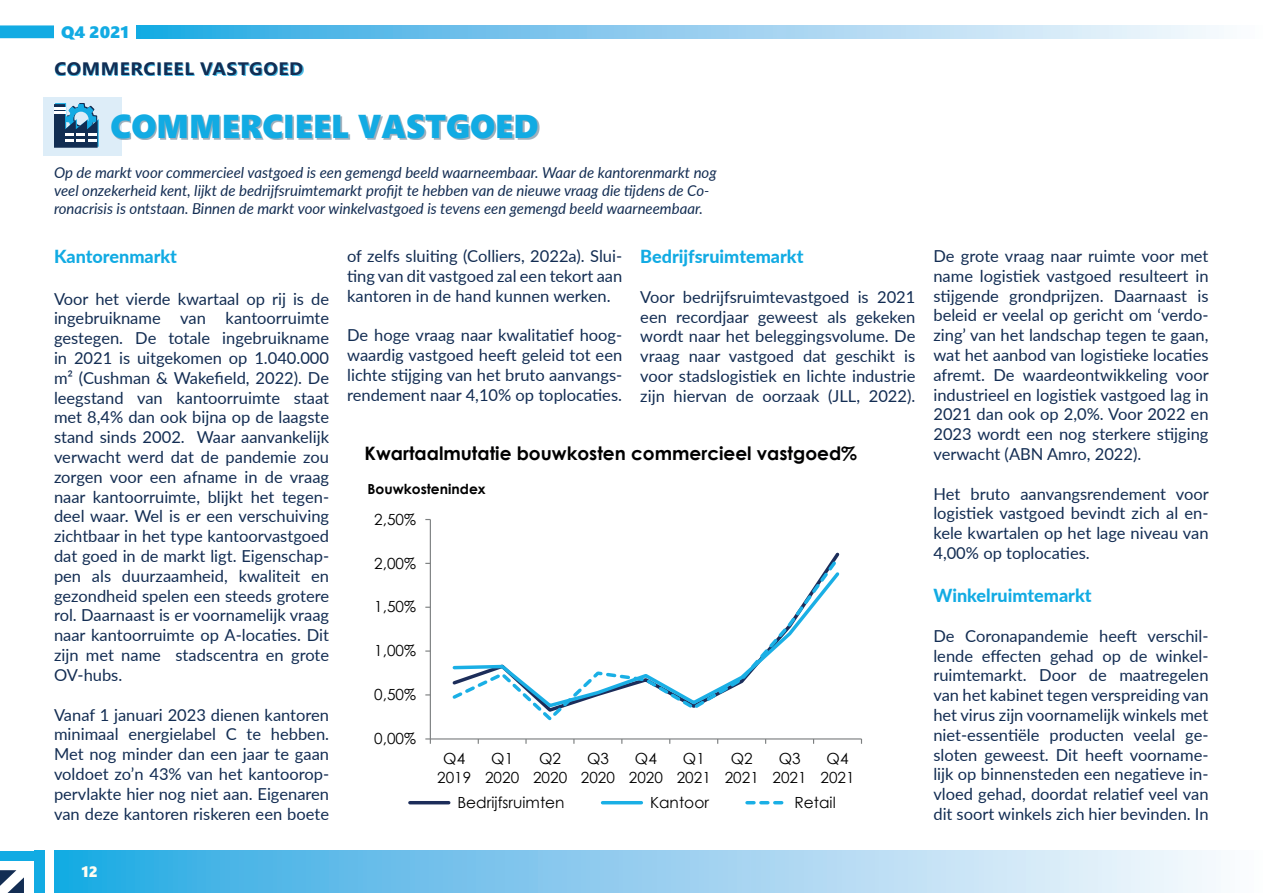
<style>
.page{position:relative;width:1263px;height:893px;background:#fff}
.page>*{position:absolute;margin:0;border:0;box-sizing:border-box;transform-origin:0 0}
.t1{font:33px "Segoe UI Black";color:#12abe3}
.t2{font:700 18.45px "Century Gothic";color:#000001}
.t3{font:800 18px "Lato";color:#12abe3}
.t4{font:700 18px "Segoe UI";letter-spacing:.035em;color:#132d53;scale:1.06 1}
.t5{font:16.5px/19.8px "Lato";color:#132d53;text-align:justify}
.t6{font:16.5px "Segoe UI Black";color:#12abe3;scale:1.06 1}
.t7{font:15.3px/18.9px "Century Gothic";color:#000001;text-align:center}
.t8{font:italic 15px/18px "Lato";color:#132d53}
.t9{font:15px "Segoe UI Black";color:#fefdf2}
.t10{font:700 13.95px "Century Gothic";color:#000001}
</style>
<div class="page">
<hr style="left:430px;top:519px;width:1px;height:220px;background:#7c7f80">
<hr style="left:430px;top:738px;width:431px;height:1px;background:#7c7f80">
<svg style="left:425px;top:738px;width:6px;height:6px"></svg>
<svg style="left:452px;top:554px;width:388px;height:167px"></svg>
<hr style="left:410px;top:801px;width:39px;height:3px;background:#1c2d5a">
<hr style="left:602px;top:801px;width:39px;height:3px;background:#1aafe5">
<svg style="left:747px;top:801px;width:37px;height:3px"></svg>
<div style="left:43px;top:97px;width:79px;height:58px;background:#ddedf8"></div>
<svg style="left:54px;top:850px;width:1162px;height:43px;background:#90ceef"></svg>
<svg style="left:136px;top:25px;width:1083px;height:13px;background:#90ceef"></svg>
<div style="left:0;top:25px;width:54px;height:13px;background:#12abe3;border:2px solid #12abe3"></div>
<div style="left:0;top:850px;width:45px;height:10px;background:#12abe3"></div>
<div style="left:34px;top:850px;width:11px;height:43px;background:#12abe3"></div>
<svg style="left:0;top:870px;width:24px;height:23px"></svg>
<div style="left:56px;top:63px;width:248px;height:13px;background:#12abe3;opacity:.75"></div>
<div style="left:113px;top:116px;width:426px;height:24px;background:#7f96a7;opacity:.75"></div>
<svg style="left:54px;top:103px;width:45px;height:45px;background:#517e9d"></svg>
<p class="t6" style="left:61px;top:20px;width:66px">Q4 2021</p>
<p class="t4" style="left:54px;top:52px;width:236px">COMMERCIEEL VASTGOED</p>
<h1 class="t1" style="left:111px;top:102px;width:429px">COMMERCIEEL VASTGOED</h1>
<p class="t8" style="left:54px;top:163px;width:664px">Op de markt voor commercieel vastgoed is een gemengd beeld waarneembaar. Waar de kantorenmarkt nog veel onzekerheid kent, lijkt de bedrijfsruimtemarkt profijt te hebben van de nieuwe vraag die tijdens de Co&shy;ronacrisis is ontstaan. Binnen de markt voor winkelvastgoed is tevens een gemengd beeld waarneembaar.</p>
<p class="t3" style="left:54px;top:243px;width:125px">Kantorenmarkt</p>
<p class="t5" style="left:54px;top:288px;width:277px">Voor het vierde kwartaal op rij is de ingebruikname van kantoorruimte gestegen. De totale ingebruikname in 2021 is uitgekomen op 1.040.000 m² (Cushman &amp; Wakefield, 2022). De leegstand van kantoorruimte staat met 8,4% dan ook bijna op de laagste stand sinds 2002. Waar aanvankelijk verwacht werd dat de pandemie zou zorgen voor een afname in de vraag naar kantoorruimte, blijkt het tegen&shy;deel waar. Wel is er een verschuiving zichtbaar in het type kantoorvastgoed dat goed in de markt ligt. Eigenschap&shy;pen als duurzaamheid, kwaliteit en gezondheid spelen een steeds grotere rol. Daarnaast is er voornamelijk vraag naar kantoorruimte op A-locaties. Dit zijn met name stadscentra en grote OV-hubs.</p>
<p class="t5" style="left:54px;top:704px;width:277px">Vanaf 1 januari 2023 dienen kantoren minimaal energielabel C te hebben.<br>Met nog minder dan een jaar te gaan voldoet zo’n 43% van het kantoorop&shy;pervlakte hier nog niet aan. Eigenaren van deze kantoren riskeren een boete</p>
<p class="t5" style="left:347px;top:245px;width:277px">of zelfs sluiting (Colliers, 2022a). Slui&shy;ting van dit vastgoed zal een tekort aan kantoren in de hand kunnen werken.</p>
<p class="t5" style="left:347px;top:325px;width:277px">De hoge vraag naar kwalitatief hoog&shy;waardig vastgoed heeft geleid tot een lichte stijging van het bruto aanvangs&shy;rendement naar 4,10% op toplocaties.</p>
<p class="t3" style="left:640px;top:243px;width:165px">Bedrijfsruimtemarkt</p>
<p class="t5" style="left:640px;top:286px;width:277px">Voor bedrijfsruimtevastgoed is 2021 een recordjaar geweest als gekeken wordt naar het beleggingsvolume. De vraag naar vastgoed dat geschikt is voor stadslogistiek en lichte industrie zijn hiervan de oorzaak (JLL, 2022).</p>
<p class="t2" style="left:365px;top:439px;width:494px">Kwartaalmutatie bouwkosten commercieel vastgoed%</p>
<p class="t10" style="left:367px;top:478px;width:120px">Bouwkostenindex</p>
<p class="t7" style="left:374px;top:509px;width:43px">2,50%</p>
<p class="t7" style="left:374px;top:553px;width:43px">2,00%</p>
<p class="t7" style="left:374px;top:597px;width:43px">1,50%</p>
<p class="t7" style="left:374px;top:641px;width:43px">1,00%</p>
<p class="t7" style="left:374px;top:685px;width:43px">0,50%</p>
<p class="t7" style="left:374px;top:729px;width:43px">0,00%</p>
<p class="t7" style="left:437px;top:749px;width:36px">Q4<br>2019</p>
<p class="t7" style="left:485px;top:749px;width:36px">Q1<br>2020</p>
<p class="t7" style="left:533px;top:749px;width:36px">Q2<br>2020</p>
<p class="t7" style="left:581px;top:749px;width:36px">Q3<br>2020</p>
<p class="t7" style="left:629px;top:749px;width:36px">Q4<br>2020</p>
<p class="t7" style="left:677px;top:749px;width:36px">Q1<br>2021</p>
<p class="t7" style="left:725px;top:749px;width:36px">Q2<br>2021</p>
<p class="t7" style="left:772px;top:749px;width:36px">Q3<br>2021</p>
<p class="t7" style="left:820px;top:749px;width:36px">Q4<br>2021</p>
<p class="t7" style="left:457px;top:793px;width:109px">Bedrijfsruimten</p>
<p class="t7" style="left:650px;top:793px;width:61px">Kantoor</p>
<p class="t7" style="left:794px;top:793px;width:43px">Retail</p>
<p class="t9" style="left:82px;top:861px;width:18px">12</p>
<p class="t5" style="left:933px;top:245px;width:277px">De grote vraag naar ruimte voor met name logistiek vastgoed resulteert in stijgende grondprijzen. Daarnaast is beleid er veelal op gericht om ‘verdo&shy;zing’ van het landschap tegen te gaan, wat het aanbod van logistieke locaties afremt. De waardeontwikkeling voor industrieel en logistiek vastgoed lag in 2021 dan ook op 2,0%. Voor 2022 en 2023 wordt een nog sterkere stijging verwacht (ABN Amro, 2022).</p>
<p class="t5" style="left:933px;top:483px;width:277px">Het bruto aanvangsrendement voor logistiek vastgoed bevindt zich al en&shy;kele kwartalen op het lage niveau van 4,00% op toplocaties.</p>
<p class="t3" style="left:933px;top:582px;width:160px">Winkelruimtemarkt</p>
<p class="t5" style="left:933px;top:625px;width:277px">De Coronapandemie heeft verschil&shy;lende effecten gehad op de winkel&shy;ruimtemarkt. Door de maatregelen van het kabinet tegen verspreiding van het virus zijn voornamelijk winkels met niet-essentiële producten veelal ge&shy;sloten geweest. Dit heeft voorname&shy;lijk op binnensteden een negatieve in&shy;vloed gehad, doordat relatief veel van dit soort winkels zich hier bevinden. In</p>
</div>
